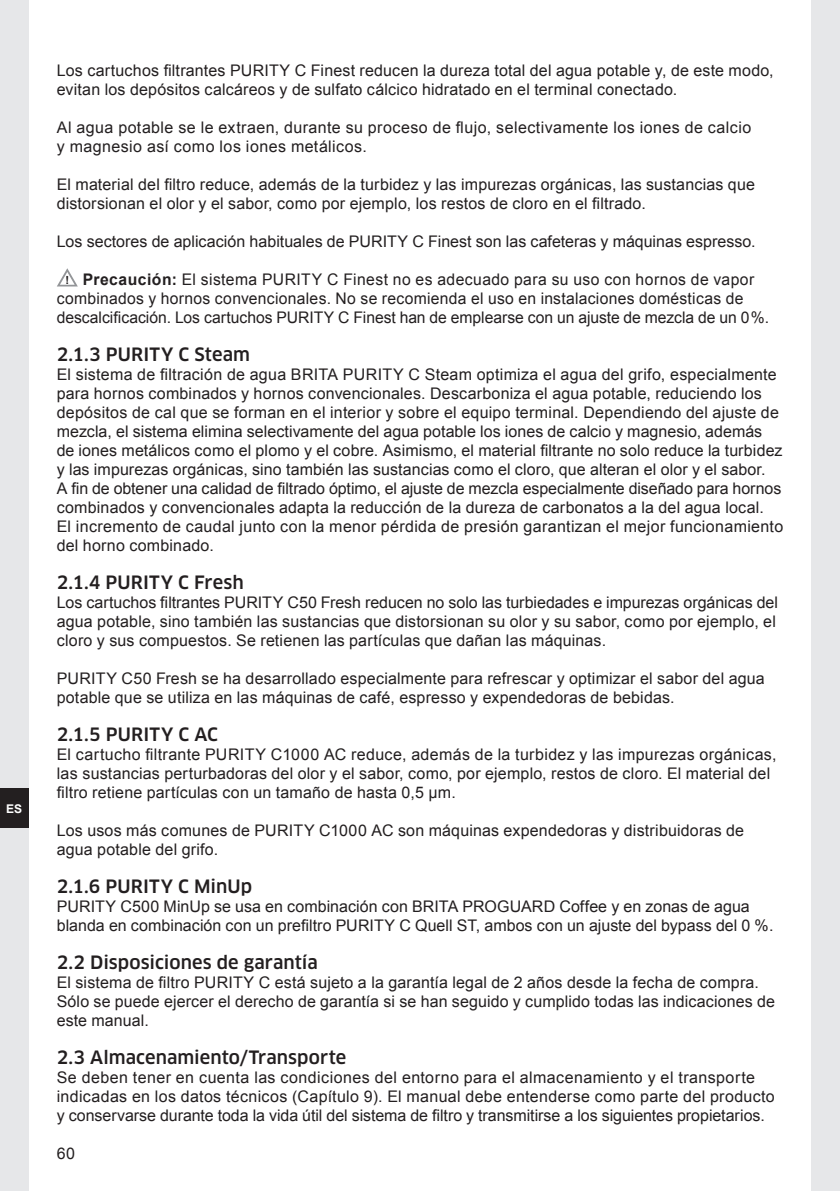
<style>
.page{position:relative;width:840px;height:1191px;background:#fff}
.page>*{position:absolute;margin:0;border:0;box-sizing:border-box;transform-origin:0 0}
.t1{font:500 18px "Clan Pro";letter-spacing:.005em;color:#231f20}
.t2{font:16px/19px "Arial";letter-spacing:.01em;color:#231f20}
.t3{font:16px/19px "Arial";letter-spacing:.03em;color:#231f20}
.t4{font:700 12px "Arial";color:#fff}
.s1{font-weight:700;font-size:11.2px}
.s2{font-weight:700}
</style>
<div class="page">
<div style="left:0;top:0;width:28px;height:1191px;background:#e6e7e9"></div>
<div style="left:0;top:788px;width:28px;height:40px;background:#231f20"></div>
<div style="left:811px;top:0;width:28px;height:1191px;background:#e6e7e9"></div>
<svg style="left:57px;top:268px;width:21px;height:18px"></svg>
<p class="t4" style="left:6px;top:800px;width:18px">ES</p>
<p class="t2" style="left:57px;top:61px;width:718px">Los cartuchos filtrantes PURITY C Finest reducen la dureza total del agua potable y, de este modo, evitan los depósitos calcáreos y de sulfato cálcico hidratado en el terminal conectado.</p>
<p class="t3" style="left:57px;top:118px;width:695px">Al agua potable se le extraen, durante su proceso de flujo, selectivamente los iones de calcio y magnesio así como los iones metálicos.</p>
<p class="t2" style="left:57px;top:175px;width:699px">El material del filtro reduce, además de la turbidez y las impurezas orgánicas, las sustancias que distorsionan el olor y el sabor, como por ejemplo, los restos de cloro en el filtrado.</p>
<p class="t2" style="left:57px;top:232px;width:700px">Los sectores de aplicación habituales de PURITY C Finest son las cafeteras y máquinas espresso.</p>
<p class="t2" style="left:57px;top:270px;width:713px;text-indent:9px"><span class="s1">!</span> <span class="s2">Precaución:</span> El sistema PURITY C Finest no es adecuado para su uso con hornos de vapor combinados y hornos convencionales. No se recomienda el uso en instalaciones domésticas de descalcificación. Los cartuchos PURITY C Finest han de emplearse con un ajuste de mezcla de un 0%.</p>
<p class="t1" style="left:57px;top:344px;width:195px">2.1.3 PURITY C Steam</p>
<p class="t2" style="left:57px;top:365px;width:727px">El sistema de filtración de agua BRITA PURITY C Steam optimiza el agua del grifo, especialmente para hornos combinados y hornos convencionales. Descarboniza el agua potable, reduciendo los depósitos de cal que se forman en el interior y sobre el equipo terminal. Dependiendo del ajuste de mezcla, el sistema elimina selectivamente del agua potable los iones de calcio y magnesio, además de iones metálicos como el plomo y el cobre. Asimismo, el material filtrante no solo reduce la turbidez y las impurezas orgánicas, sino también las sustancias como el cloro, que alteran el olor y el sabor.<br>A fin de obtener una calidad de filtrado óptimo, el ajuste de mezcla especialmente diseñado para hornos combinados y convencionales adapta la reducción de la dureza de carbonatos a la del agua local.<br>El incremento de caudal junto con la menor pérdida de presión garantizan el mejor funcionamiento del horno combinado.</p>
<p class="t1" style="left:57px;top:572px;width:188px">2.1.4 PURITY C Fresh</p>
<p class="t2" style="left:57px;top:593px;width:722px">Los cartuchos filtrantes PURITY C50 Fresh reducen no solo las turbiedades e impurezas orgánicas del agua potable, sino también las sustancias que distorsionan su olor y su sabor, como por ejemplo, el cloro y sus compuestos. Se retienen las partículas que dañan las máquinas.</p>
<p class="t2" style="left:57px;top:669px;width:709px">PURITY C50 Fresh se ha desarrollado especialmente para refrescar y optimizar el sabor del agua potable que se utiliza en las máquinas de café, espresso y expendedoras de bebidas.</p>
<p class="t1" style="left:57px;top:724px;width:163px">2.1.5 PURITY C AC</p>
<p class="t2" style="left:57px;top:745px;width:721px">El cartucho filtrante PURITY C1000 AC reduce, además de la turbidez y las impurezas orgánicas, las sustancias perturbadoras del olor y el sabor, como, por ejemplo, restos de cloro. El material del filtro retiene partículas con un tamaño de hasta 0,5 μm.</p>
<p class="t2" style="left:57px;top:821px;width:688px">Los usos más comunes de PURITY C1000 AC son máquinas expendedoras y distribuidoras de agua potable del grifo.</p>
<p class="t1" style="left:57px;top:876px;width:197px">2.1.6 PURITY C MinUp</p>
<p class="t2" style="left:57px;top:897px;width:717px">PURITY C500 MinUp se usa en combinación con BRITA PROGUARD Coffee y en zonas de agua blanda en combinación con un prefiltro PURITY C Quell ST, ambos con un ajuste del bypass del 0 %.</p>
<p class="t1" style="left:57px;top:952px;width:262px">2.2 Disposiciones de garantía</p>
<p class="t2" style="left:57px;top:973px;width:719px">El sistema de filtro PURITY C está sujeto a la garantía legal de 2 años desde la fecha de compra.<br>Sólo se puede ejercer el derecho de garantía si se han seguido y cumplido todas las indicaciones de este manual.</p>
<p class="t1" style="left:57px;top:1047px;width:291px">2.3 Almacenamiento/Transporte</p>
<p class="t2" style="left:57px;top:1068px;width:719px">Se deben tener en cuenta las condiciones del entorno para el almacenamiento y el transporte indicadas en los datos técnicos (Capítulo 9). El manual debe entenderse como parte del producto y conservarse durante toda la vida útil del sistema de filtro y transmitirse a los siguientes propietarios.</p>
<p class="t2" style="left:57px;top:1144px;width:20px">60</p>
</div>
